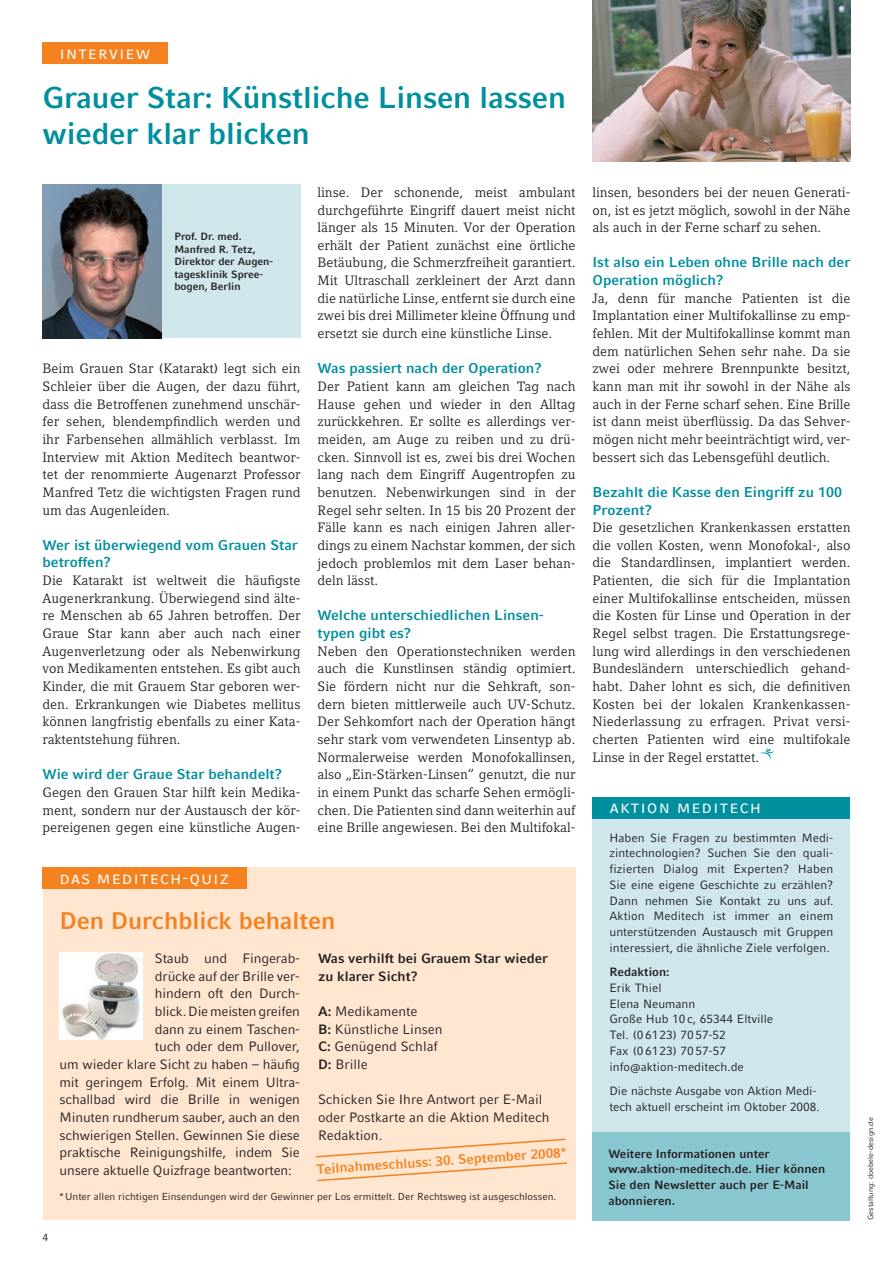
<style>
.page{position:relative;width:893px;height:1263px;background:#fff}
.page>*{position:absolute;margin:0;border:0;box-sizing:border-box;transform-origin:0 0}
.t1{font:700 30px/36px "Compatil Fact LT";letter-spacing:-.005em;color:#008f9e}
.t2{font:700 24px "Compatil Fact LT";letter-spacing:-.005em;color:#f58220}
.t3{font:18px "Compatil Fact LT Regular SC";letter-spacing:.05em;color:#fff}
.t4{font:700 14.25px/17.7px "Compatil Fact LT";color:#008f9e}
.t5{font:13.5px/17.7px "Compatil Letter LT";color:#231f20;text-align:justify}
.t6{font:13.5px/17.7px "Compatil Fact LT";letter-spacing:-.01em;color:#231f20}
.t7{font:700 13.5px/17.7px "Compatil Fact LT";color:#231f20}
.t8{font:700 13.5px "Compatil Fact LT";color:#f58220}
.t9{font:12px/15.8px "Compatil Fact LT";color:#231f20}
.t10{font:700 12px/15.8px "Compatil Fact LT";color:#231f20}
.t11{font:700 10.5px/12.6px "Compatil Fact LT";color:#231f20}
.t12{font:10.5px "Compatil Fact LT";color:#231f20}
.t13{font:10.2px "Compatil Fact LT";color:#231f20}
.t14{font:7.5px "Compatil Fact LT";color:#231f20}
.s1{font-weight:700}
</style>
<div class="page">
<div style="left:592px;top:797px;width:258px;height:423px;background:#cfe7eb"></div>
<div style="left:592px;top:1132px;width:258px;height:88px;background:#89c7d0"></div>
<div style="left:592px;top:797px;width:258px;height:21px;background:#008f9e"></div>
<hr style="left:892px;top:215px;width:1px;height:352px;background:#cee6eb">
<svg style="left:892px;top:215px;width:1px;height:29px"></svg>
<svg style="left:759px;top:748px;width:15px;height:13px"></svg>
<div style="left:43px;top:43px;width:125px;height:21px;background:#f58220"></div>
<div style="left:43px;top:184px;width:257px;height:154px;background:#cfe7eb"></div>
<img style="left:43px;top:184px;width:119px;height:154px">
<div style="left:43px;top:867px;width:532px;height:353px;background:#fee6d0"></div>
<div style="left:43px;top:867px;width:204px;height:22px;background:#f58220"></div>
<img style="left:60px;top:952px;width:82px;height:87px">
<svg style="left:315px;top:1138px;width:253px;height:44px"></svg>
<img style="left:592px;top:0;width:258px;height:162px">
<h3 class="t3" style="left:60px;top:42px;width:92px">interview</h3>
<h1 class="t1" style="left:43px;top:79px;width:525px">Grauer Star: Künstliche Linsen lassen wieder klar blicken</h1>
<p class="t11" style="left:174px;top:230px;width:100px">Prof. Dr. med.<br>Manfred R. Tetz,<br>Direktor der Augen&shy;tagesklinik Spree&shy;bogen, Berlin</p>
<p class="t5" style="left:43px;top:360px;width:259px">Beim Grauen Star (Katarakt) legt sich ein Schleier über die Augen, der dazu führt, dass die Betroffenen zunehmend unschär&shy;fer sehen, blendempfindlich werden und ihr Farbensehen allmählich verblasst. Im Interview mit Aktion Meditech beantwor&shy;tet der renommierte Augenarzt Professor Manfred Tetz die wichtigsten Fragen rund um das Augenleiden.</p>
<p class="t4" style="left:43px;top:536px;width:257px">Wer ist überwiegend vom Grauen Star betroffen?</p>
<p class="t5" style="left:43px;top:571px;width:259px">Die Katarakt ist weltweit die häufig-ste Augenerkrankung. Überwiegend sind älte&shy;re Menschen ab 65 Jahren betroffen. Der Graue Star kann aber auch nach einer Augenverletzung oder als Nebenwirkung von Medikamenten entstehen. Es gibt auch Kinder, die mit Grauem Star geboren wer&shy;den. Erkrankungen wie Diabetes mellitus können langfristig ebenfalls zu einer Kata&shy;raktentstehung führen.</p>
<p class="t4" style="left:43px;top:765px;width:241px">Wie wird der Graue Star behandelt?</p>
<p class="t5" style="left:43px;top:783px;width:259px">Gegen den Grauen Star hilft kein Medika&shy;ment, sondern nur der Austausch der kör&shy;pereigenen gegen eine künstliche Augen-</p>
<h3 class="t3" style="left:60px;top:867px;width:171px">das meditech-quiz</h3>
<p class="t5" style="left:317px;top:183px;width:259px">linse. Der schonende, meist ambulant durchgeführte Eingriff dauert meist nicht länger als 15 Minuten. Vor der Operation erhält der Patient zunächst eine örtliche Betäubung, die Schmerzfreiheit garantiert.<br>Mit Ultraschall zerkleinert der Arzt dann die natürliche Linse, entfernt sie durch eine zwei bis drei Millimeter kleine Öffnung und ersetzt sie durch eine künstliche Linse.</p>
<p class="t4" style="left:317px;top:359px;width:226px">Was passiert nach der Operation?</p>
<p class="t5" style="left:317px;top:377px;width:259px">Der Patient kann am gleichen Tag nach Hause gehen und wieder in den Alltag zurückkehren. Er sollte es allerdings ver&shy;meiden, am Auge zu reiben und zu drü&shy;cken. Sinnvoll ist es, zwei bis drei Wochen lang nach dem Eingriff Augentropfen zu benutzen. Nebenwirkungen sind in der Regel sehr selten. In 15 bis 20 Prozent der Fälle kann es nach einigen Jahren aller&shy;dings zu einem Nachstar kommen, der sich jedoch problemlos mit dem Laser behan&shy;deln lässt.</p>
<p class="t4" style="left:317px;top:606px;width:228px">Welche unterschiedlichen Linsen&shy;typen gibt es?</p>
<p class="t5" style="left:317px;top:642px;width:259px">Neben den Operationstechniken werden auch die Kunstlinsen ständig optimiert.<br>Sie fördern nicht nur die Sehkraft, son&shy;dern bieten mittlerweile auch UV-Schutz.<br>Der Sehkomfort nach der Operation hängt sehr stark vom verwendeten Linsentyp ab.<br>Normalerweise werden Monofokallinsen, also „Ein-Stärken-Linsen“ genutzt, die nur in einem Punkt das scharfe Sehen ermögli&shy;chen. Die Patienten sind dann weiterhin auf eine Brille angewiesen. Bei den Multifokal-</p>
<h2 class="t2" style="left:60px;top:906px;width:277px">Den Durchblick behalten</h2>
<p class="t7" style="left:318px;top:949px;width:231px">Was verhilft bei Grauem Star wieder zu klarer Sicht?</p>
<p class="t6" style="left:318px;top:1002px;width:126px"><span class="s1">A:</span> Medikamente<br><span class="s1">B:</span> Künstliche Linsen<br><span class="s1">C:</span> Genügend Schlaf<br><span class="s1">D:</span> Brille</p>
<p class="t6" style="left:318px;top:1090px;width:233px">Schicken Sie Ihre Antwort per E-Mail oder Postkarte an die Aktion Meditech<br>Redaktion.</p>
<p class="t6" style="left:155px;top:949px;width:145px">Staub und Fingerab-</p>
<p class="t6" style="left:155px;top:967px;width:147px">drücke auf der Brille ver-</p>
<p class="t6" style="left:155px;top:985px;width:137px">hindern oft den Durch-</p>
<p class="t6" style="left:155px;top:1002px;width:147px">blick. Die meisten greifen</p>
<p class="t6" style="left:155px;top:1020px;width:147px">dann zu einem Taschen-</p>
<p class="t6" style="left:155px;top:1038px;width:147px">tuch oder dem Pullover,</p>
<p class="t6" style="left:60px;top:1055px;width:242px">um wieder klare Sicht zu haben – häufig</p>
<p class="t6" style="left:60px;top:1073px;width:242px">mit geringem Erfolg. Mit einem Ultra-</p>
<p class="t6" style="left:60px;top:1090px;width:242px">schallbad wird die Brille in wenigen</p>
<p class="t6" style="left:60px;top:1108px;width:242px">Minuten rundherum sauber, auch an den</p>
<p class="t6" style="left:60px;top:1126px;width:242px">schwierigen Stellen. Gewinnen Sie diese</p>
<p class="t6" style="left:60px;top:1143px;width:242px">prakti-sche Reinigungshilfe, indem Sie</p>
<p class="t6" style="left:60px;top:1161px;width:234px">unsere aktuelle Quizfrage beantworten:</p>
<p class="t8" style="left:316px;top:1161px;width:252px;rotate:-4deg">Teilnahmeschluss: 30. September 2008*</p>
<p class="t13" style="left:60px;top:1190px;width:498px">* Unter allen richtigen Einsendungen wird der Gewin- ner per Los ermittelt. Der Rechtsweg ist ausgeschlossen.</p>
<p class="t12" style="left:43px;top:1231px;width:7px">4</p>
<p class="t5" style="left:592px;top:183px;width:259px">linsen, besonders bei der neuen Generati&shy;on, ist es jetzt möglich, sowohl in der Nähe als auch in der Ferne scharf zu sehen.</p>
<p class="t4" style="left:592px;top:254px;width:259px">Ist also ein Leben ohne Brille nach der<br>Operation möglich?</p>
<p class="t5" style="left:592px;top:289px;width:259px">Ja, denn für manche Patienten ist die Implantation einer Multifokallinse zu emp&shy;fehlen. Mit der Multifokallinse kommt man dem natürlichen Sehen sehr nahe. Da sie zwei oder mehrere Brennpunkte besitzt, kann man mit ihr sowohl in der Nähe als auch in der Ferne scharf sehen. Eine Brille ist dann meist überflüssig. Da das Sehver&shy;mögen nicht mehr beeinträchtigt wird, ver&shy;bessert sich das Lebensgefühl deutlich.</p>
<p class="t4" style="left:592px;top:483px;width:251px">Bezahlt die Kasse den Eingriff zu 100<br>Prozent?</p>
<p class="t5" style="left:592px;top:519px;width:259px;text-align:left">Die gesetzlichen Krankenkassen erstatten die vollen Kosten, wenn Monofokal-, also die Standardlinsen, implantiert werden.<br>Patienten, die sich für die Implantation einer Multifokallinse entscheiden, müssen die Kosten für Linse und Operation in der Regel selbst tragen. Die Erstattungsrege&shy;lung wird allerdings in den verschiedenen Bundesländern unterschiedlich gehand&shy;habt. Daher lohnt es sich, die definitiven Kosten bei der lokalen Krankenkassen-Niederlassung zu erfragen. Privat versi-- cherten Patienten wird eine multifokale Linse in der Regel erstattet.</p>
<h3 class="t3" style="left:609px;top:796px;width:153px">aktion meditech</h3>
<p class="t9" style="left:609px;top:829px;width:225px;text-align:justify">Haben Sie Fragen zu bestimmten Medi&shy;zintechnologien? Suchen Sie den quali&shy;fi--zierten Dialog mit Experten? Haben Sie eine eigene Geschichte zu erzählen?<br>Dann nehmen Sie Kontakt zu uns auf.<br>Aktion Meditech ist immer an einem unterstützenden Austausch mit Gruppen interessiert, die ähnliche Ziele verfolgen.</p>
<p class="t10" style="left:609px;top:964px;width:62px">Redaktion:</p>
<p class="t9" style="left:609px;top:980px;width:165px">Erik Thiel<br>Elena Neumann<br>Große Hub 10c, 65344 Eltville<br>Tel. (06123) 7057-52<br>Fax (06123) 7057-57 info@aktion-meditech.de</p>
<p class="t9" style="left:609px;top:1083px;width:212px">Die nächste Ausgabe von Aktion Medi&shy;tech aktuell erscheint im Oktober 2008.</p>
<p class="t10" style="left:608px;top:1145px;width:218px">Weitere Informationen unter www.aktion-meditech.de. Hier können<br>Sie den Newsletter auch per E-Mail abonnieren.</p>
<p class="t14" style="left:866px;top:1220px;width:104px;rotate:-90deg">Gestaltung: doebele-design.de</p>
</div>
